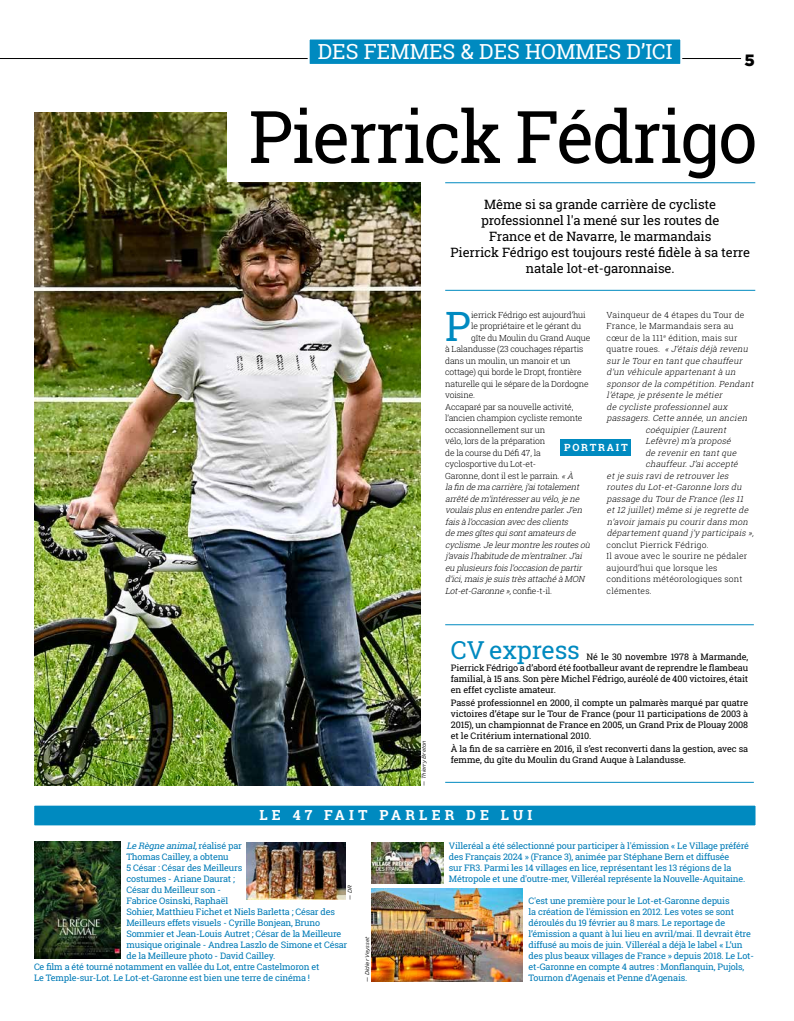
<style>
.page{position:relative;width:794px;height:1021px;background:#fff}
.page>*{position:absolute;margin:0;border:0;box-sizing:border-box;transform-origin:0 0}
.t1{font:72.6px "Roboto Slab";letter-spacing:-.03em;color:#000}
.t2{font:40.9px "Roboto Slab";color:#008ac0}
.t3{font:25px "Roboto Slab";letter-spacing:-.01em;color:#008ac0}
.t4{font:21px "Roboto Slab";color:#fff}
.t5{font:900 16.4px "Gotham";color:#000}
.t6{font:700 14px "Roboto Slab";letter-spacing:.3em;color:#fff}
.t7{font:13px/16px "Roboto Slab";letter-spacing:-.01em;color:#000;text-align:center}
.t8{font:700 10px "Roboto Slab";letter-spacing:.18em;color:#fff}
.t9{font:9px/11px "Roboto Slab";letter-spacing:-.02em;color:#007bb7}
.t10{font:9px/10.8px "Roboto Slab";letter-spacing:-.01em;color:#000;text-align:justify}
.t11{font:italic 9px "Roboto Slab";color:#007bb7}
.t12{font:italic 300 8.5px "Roboto Slab";letter-spacing:.02em;color:#000}
.t13{font:300 8.5px "Roboto Slab";letter-spacing:-.02em;color:#000}
.t14{font:300 8.5px/11.5px "Roboto Slab";letter-spacing:.02em;color:#000}
.t15{font:italic 5.5px "Gotham";color:#000}
.s1{font-style:normal}
.s2{font-style:italic}
</style>
<div class="page">
<hr style="left:0;top:58px;width:741px;height:1px;background:#000">
<svg style="left:307px;top:39px;width:376px;height:25px;background:#098ec2"></svg>
<img style="left:34px;top:112px;width:386px;height:673px">
<hr style="left:445px;top:182px;width:310px;height:1px;background:#008ac0">
<hr style="left:445px;top:290px;width:310px;height:1px;background:#008ac0">
<div style="left:561px;top:439px;width:70px;height:17px;background:#008ac0"></div>
<div style="left:227px;top:102px;width:204px;height:79px;background:#fff"></div>
<hr style="left:445px;top:624px;width:309px;height:1px;background:#008ac0">
<hr style="left:445px;top:781px;width:309px;height:1px;background:#008ac0">
<svg style="left:34px;top:805px;width:722px;height:21px;background:#0f91c3"></svg>
<img style="left:34px;top:841px;width:87px;height:117px">
<img style="left:371px;top:888px;width:152px;height:93px">
<img style="left:371px;top:842px;width:72px;height:41px">
<img style="left:247px;top:842px;width:99px;height:57px">
<h3 class="t4" style="left:318px;top:37px;width:356px">DES FEMMES &amp; DES HOMMES D’ICI</h3>
<h3 class="t5" style="left:744px;top:48px;width:12px">5</h3>
<h1 class="t1" style="left:249px;top:87px;width:510px">Pierrick Fédrigo</h1>
<h3 class="t7" style="left:450px;top:196px;width:301px">Même si sa grande carrière de cycliste professionnel l'a mené sur les routes de<br>France et de Navarre, le marmandais<br>Pierrick Fédrigo est toujours resté fidèle à sa terre natale lot-et-garonnaise.</h3>
<p class="t14" style="left:606px;top:308px;width:139px">Vainqueur de 4 étapes du Tour de</p>
<p class="t14" style="left:606px;top:320px;width:128px">France, le Marmandais sera au</p>
<p class="t14" style="left:606px;top:331px;width:132px">cœur de la 111<sup>e</sup> édition, mais sur</p>
<p class="t12" style="left:606px;top:343px;width:145px"><span class="s1">q u a t r e r o u e s .</span> «J’étais déjà revenu</p>
<p class="t12" style="left:606px;top:355px;width:139px">surle Touren tantque chauffeur</p>
<p class="t12" style="left:606px;top:366px;width:133px">d’un véhicule appartenantà un</p>
<p class="t12" style="left:606px;top:378px;width:151px">sponsorde la compétition.Pendant</p>
<p class="t12" style="left:606px;top:389px;width:119px">l’étape,je présente le métier</p>
<p class="t12" style="left:606px;top:401px;width:125px">de cycliste professionnelaux</p>
<p class="t12" style="left:606px;top:412px;width:145px">passagers.Cette année,un ancien</p>
<p class="t12" style="left:645px;top:424px;width:85px">coéquipier(Laurent</p>
<p class="t12" style="left:645px;top:435px;width:89px">Lefèvre)m’a proposé</p>
<p class="t12" style="left:645px;top:447px;width:95px">de reveniren tantque</p>
<p class="t12" style="left:645px;top:458px;width:96px">chauffeur.J’aiaccepté</p>
<p class="t12" style="left:606px;top:470px;width:126px">etje suis ravide retrouverles</p>
<p class="t12" style="left:606px;top:481px;width:139px">routes du Lot-et-Garonne lors du</p>
<p class="t12" style="left:606px;top:493px;width:141px">passage du Tourde France (les 11</p>
<p class="t12" style="left:606px;top:504px;width:146px">et12 juillet)même sije regrette de</p>
<p class="t12" style="left:606px;top:516px;width:145px">n’avoirjamais pu courirdans mon</p>
<p class="t12" style="left:606px;top:527px;width:151px">départementquand j ’y participais »,</p>
<p class="t14" style="left:606px;top:538px;width:142px">conclut Pierrick Fédrigo.<br>Il avoue avec le sourire ne pédaler aujourd’hui que lorsque les conditions météorologiques sont clémentes.</p>
<h2 class="t2" style="left:445px;top:298px;width:27px">P</h2>
<p class="t13" style="left:471px;top:309px;width:116px">ierrick Fédrigo est aujourd’hui</p>
<p class="t13" style="left:471px;top:320px;width:112px">le propriétaire et le gérant du</p>
<p class="t13" style="left:471px;top:332px;width:121px">gîte du Moulin du Grand Auque</p>
<p class="t13" style="left:445px;top:343px;width:140px">à Lalandusse (23 couchages répartis</p>
<p class="t13" style="left:445px;top:355px;width:127px">dans un moulin, un manoir et un</p>
<p class="t13" style="left:445px;top:366px;width:138px">cottage) qui borde le Dropt, frontière</p>
<p class="t13" style="left:445px;top:378px;width:145px">naturelle qui le sépare de la Dordogne</p>
<p class="t13" style="left:445px;top:389px;width:31px">voisine.</p>
<p class="t13" style="left:445px;top:401px;width:130px">Accaparé par sa nouvelle activité,</p>
<p class="t13" style="left:445px;top:412px;width:139px">l’ancien champion cycliste remonte</p>
<p class="t13" style="left:445px;top:424px;width:102px">occasionnellement sur un</p>
<p class="t13" style="left:445px;top:435px;width:102px">vélo, lors de la préparation</p>
<p class="t13" style="left:445px;top:447px;width:97px">de la course du Défi 47, la</p>
<p class="t13" style="left:445px;top:458px;width:92px">cyclosportive du Lot-et-</p>
<p class="t13" style="left:445px;top:470px;width:132px">Garonne, dont il est le parrain. <span class="s2">«À</span></p>
<p class="t12" style="left:445px;top:481px;width:138px">lafin demacarrière,j ’aitotalement</p>
<p class="t12" style="left:445px;top:493px;width:138px">arrêtédem’intéresserau vélo,jene</p>
<p class="t12" style="left:445px;top:504px;width:141px">voulaisplusen entendreparler.J’en</p>
<p class="t12" style="left:445px;top:516px;width:127px">faisàl’occasion avecdesclients</p>
<p class="t12" style="left:445px;top:527px;width:134px">demesgîtesquisontamateursde</p>
<p class="t12" style="left:445px;top:539px;width:149px">cyclisme.Jeleurmontrelesroutesoù</p>
<p class="t12" style="left:445px;top:550px;width:141px">j ’avaisl’habitudedem’entraîner.J’ai</p>
<p class="t12" style="left:445px;top:562px;width:141px">eu plusieursfoisl’occasion departir</p>
<p class="t12" style="left:445px;top:573px;width:143px">d’ici,maisjesuistrèsattachéàMON</p>
<p class="t12" style="left:445px;top:585px;width:108px">Lot-et-Garonne»,<span class="s1">c o n fi e - t - i l .</span></p>
<p class="t8" style="left:564px;top:440px;width:65px">PORTRAIT</p>
<p class="t15" style="left:420px;top:785px;width:47px;rotate:-90deg">— Thierry Breton</p>
<h3 class="t3" style="left:451px;top:633px;width:131px">CV express</h3>
<p class="t10" style="left:451px;top:651px;width:299px;text-indent:135px">Né le 30 novembre 1978 à Marmande, Pierrick Fédrigo a d’abord été footballeur avant de reprendre le flambeau familial, à 15 ans. Son père Michel Fédrigo, auréolé de 400 victoires, était en effet cycliste amateur.</p>
<p class="t10" style="left:451px;top:697px;width:299px">Passé professionnel en 2000, il compte un palmarès marqué par quatre victoires d’étape sur le Tour de France (pour 11 participations de 2003 à 2015), un championnat de France en 2005, un Grand Prix de Plouay 2008 et le Critérium international 2010.</p>
<p class="t10" style="left:451px;top:743px;width:299px">À la fin de sa carrière en 2016, il s’est reconverti dans la gestion, avec sa femme, du gîte du Moulin du Grand Auque à Lalandusse.</p>
<h3 class="t6" style="left:259px;top:805px;width:274px">LE 47 FAIT PARLER DE LUI</h3>
<p class="t11" style="left:126px;top:839px;width:117px">LeRègneanimal,<span class="s1">r é a l i s é p a r</span></p>
<p class="t9" style="left:126px;top:851px;width:104px">Thomas Cailley, a obtenu</p>
<p class="t9" style="left:126px;top:862px;width:117px">5 César : César des Meilleurs</p>
<p class="t9" style="left:126px;top:873px;width:110px">costumes - Ariane Daurat ;</p>
<p class="t9" style="left:126px;top:884px;width:96px">César du Meilleur son -</p>
<p class="t9" style="left:126px;top:895px;width:103px">Fabrice Osinski, Raphaël</p>
<p class="t9" style="left:126px;top:906px;width:210px">Sohier, Matthieu Fichet et Niels Barletta ; César des</p>
<p class="t9" style="left:126px;top:917px;width:195px">Meilleurs effets visuels - Cyrille Bonjean, Bruno</p>
<p class="t9" style="left:126px;top:928px;width:216px">Sommier et Jean-Louis Autret ; César de la Meilleure</p>
<p class="t9" style="left:126px;top:939px;width:222px">musique originale - Andrea Laszlo de Simone et César</p>
<p class="t9" style="left:126px;top:950px;width:150px">de la Meilleure photo - David Cailley.</p>
<p class="t9" style="left:34px;top:961px;width:287px">Ce film a été tourné notamment en vallée du Lot, entre Castelmoron et</p>
<p class="t9" style="left:34px;top:972px;width:277px">Le Temple-sur-Lot. Le Lot-et-Garonne est bien une terre de cinéma !</p>
<p class="t15" style="left:346px;top:899px;width:16px;rotate:-90deg">— DR</p>
<p class="t15" style="left:364px;top:981px;width:47px;rotate:-90deg">— Didier Veysset</p>
<p class="t9" style="left:449px;top:840px;width:302px">Villeréal a été sélectionné pour participer à l'émission « Le Village préféré des Français 2024 » (France 3), animée par Stéphane Bern et diffusée<br>sur FR3. Parmi les 14 villages en lice, représentant les 13 régions de la Métropole et une d'outre-mer, Villeréal représente la Nouvelle-Aquitaine.</p>
<p class="t9" style="left:528px;top:895px;width:227px">C'est une première pour le Lot-et-Garonne depuis<br>la création de l'émission en 2012. Les votes se sont déroulés du 19 février au 8 mars. Le reportage de l’émission a quant à lui lieu en avril/mai. Il devrait être diffusé au mois de juin. Villeréal a déjà le label « L’un des plus beaux villages de France » depuis 2018. Le Lot&shy;et-Garonne en compte 4 autres : Monflanquin, Pujols, Tournon d’Agenais et Penne d’Agenais.</p>
</div>
